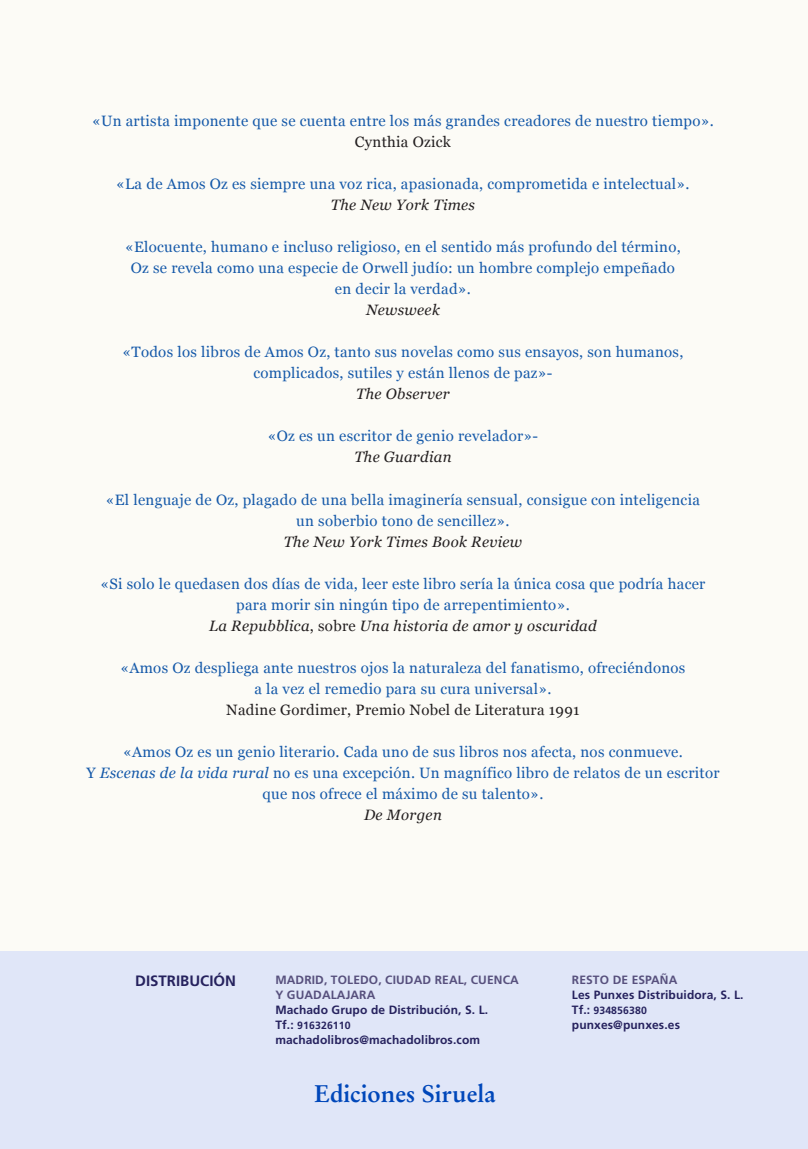
<style>
.page{position:relative;width:808px;height:1149px;background:#fff}
.page>*{position:absolute;margin:0;border:0;box-sizing:border-box;transform-origin:0 0}
.Contra_resaltado_OZ{font:700 24px "Stempel Garamond LT Std";color:#0047ba}
.Sinopsis{font:15px/21px "Georgia";letter-spacing:.02em;color:#1559a9;text-align:center}
.Sinopsis-2{font:italic 15px "Georgia";letter-spacing:.02em;color:#231f20}
.Sinopsis-3{font:15px "Georgia";letter-spacing:.02em;color:#231f20}
.Distribuidores{font:700 15px "Frutiger LT Std";color:#26225e}
.Distribuidores-2{font:700 12px "Frutiger LT Std";letter-spacing:.01em;color:#26225e}
.CiudadesDistribuidor{font:700 12px "Frutiger LT Std";letter-spacing:.01em;color:#26225e}
.Texto{font:700 12px/15px "Frutiger LT Std";letter-spacing:.01em;color:#57507d}
.CiudadesDistribuidor-2{font:700 12px "Frutiger LT Std";letter-spacing:.01em;color:#57507d}
.CiudadesDistribuidor-3{font:700 10.5px "Frutiger LT Std";letter-spacing:.01em;color:#26225e}
.s1{font-style:normal}
.s2{font-style:italic}
.s3{font-size:12px}
</style>
<div class="page">
<div style="left:0;top:0;width:808px;height:1148px;background:#fcfbf6"></div>
<div style="left:0;top:950px;width:808px;height:198px;background:#e0e6f8"></div>
<p class="Sinopsis" style="left:92px;top:110px;width:623px">«Un artista imponente que se cuenta entre los más grandes creadores de nuestro tiempo».</p>
<p class="Sinopsis-3" style="left:355px;top:131px;width:98px">Cynthia Ozick</p>
<p class="Sinopsis" style="left:116px;top:173px;width:575px">«La de Amos Oz es siempre una voz rica, apasionada, comprometida e intelectual».</p>
<p class="Sinopsis-2" style="left:331px;top:194px;width:146px">The New York Times</p>
<p class="Sinopsis" style="left:125px;top:236px;width:557px">«Elocuente, humano e incluso religioso, en el sentido más profundo del término,<br>Oz se revela como una especie de Orwell judío: un hombre complejo empeñado en decir la verdad».</p>
<p class="Sinopsis-2" style="left:366px;top:299px;width:75px">Newsweek</p>
<p class="Sinopsis" style="left:122px;top:341px;width:562px">«Todos los libros de Amos Oz, tanto sus novelas como sus ensayos, son humanos, complicados, sutiles y están llenos de paz»-</p>
<p class="Sinopsis-2" style="left:356px;top:383px;width:95px">The Observer</p>
<p class="Sinopsis" style="left:268px;top:425px;width:272px">«Oz es un escritor de genio revelador»-</p>
<p class="Sinopsis-2" style="left:354px;top:446px;width:99px">The Guardian</p>
<p class="Sinopsis" style="left:106px;top:488px;width:596px">«El lenguaje de Oz, plagado de una bella imaginería sensual, consigue con inteligencia un soberbio tono de sencillez».</p>
<p class="Sinopsis-2" style="left:284px;top:530px;width:240px">The New York Times Book Review</p>
<p class="Sinopsis" style="left:100px;top:572px;width:607px">«Si solo le quedasen dos días de vida, leer este libro sería la única cosa que podría hacer para morir sin ningún tipo de arrepentimiento».</p>
<p class="Sinopsis-2" style="left:209px;top:614px;width:389px">La Repubblica<span class="s1">, sobre</span> Una historia de amor y oscuridad</p>
<p class="Sinopsis" style="left:120px;top:656px;width:566px">«Amos Oz despliega ante nuestros ojos la naturaleza del fanatismo, ofreciéndonos a la vez el remedio para su cura universal».</p>
<p class="Sinopsis-3" style="left:226px;top:698px;width:355px">Nadine Gordimer, Premio Nobel de Literatura 1991</p>
<p class="Sinopsis" style="left:86px;top:740px;width:635px">«Amos Oz es un genio literario. Cada uno de sus libros nos afecta, nos conmueve.<br>Y <span class="s2">Escenas de la vida rural</span> no es una excepción. Un magnífico libro de relatos de un escritor que nos ofrece el máximo de su talento».</p>
<p class="Sinopsis-2" style="left:364px;top:803px;width:79px">De Morgen</p>
<p class="Distribuidores" style="left:135px;top:971px;width:102px">DISTRIBUCIÓN</p>
<p class="Texto" style="left:275px;top:971px;width:245px">MADRID, TOLEDO, CIUDAD REAL, CUENCA<br>Y GUADALAJARA</p>
<p class="Distribuidores-2" style="left:275px;top:1002px;width:214px">Machado Grupo de Distribución, S. L.</p>
<p class="CiudadesDistribuidor-3" style="left:275px;top:1018px;width:77px"><span class="s3">Tf.:</span> 916326110</p>
<p class="CiudadesDistribuidor" style="left:275px;top:1032px;width:206px">machadolibros@machadolibros.com</p>
<p class="Contra_resaltado_OZ" style="left:314px;top:1078px;width:184px">Ediciones Siruela</p>
<p class="CiudadesDistribuidor-2" style="left:572px;top:972px;width:107px">RESTO DE ESPAÑA</p>
<p class="Distribuidores-2" style="left:572px;top:987px;width:173px">Les Punxes Distribuidora, S. L.</p>
<p class="CiudadesDistribuidor-3" style="left:572px;top:1003px;width:76px"><span class="s3">Tf.:</span> 934856380</p>
<p class="CiudadesDistribuidor" style="left:572px;top:1017px;width:110px">punxes@punxes.es</p>
</div>
